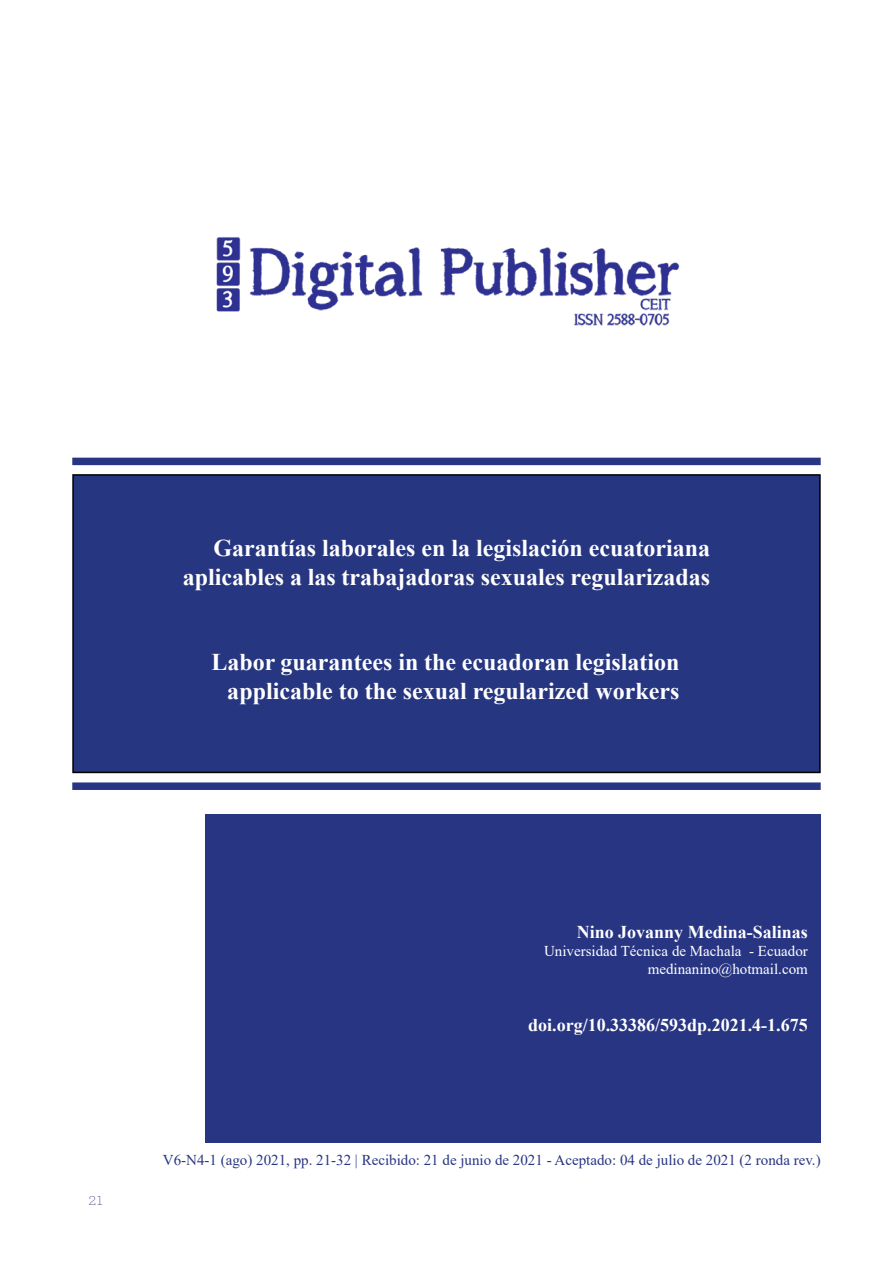
<style>
.page{position:relative;width:893px;height:1263px;background:#fff}
.page>*{position:absolute;margin:0;border:0;box-sizing:border-box;transform-origin:0 0}
.t1{font:700 24px/28.8px "Times New Roman";color:#fff;text-align:right}
.t2{font:700 18px "Times New Roman";color:#fff}
.t3{font:200 18px "Archer";color:#283583}
.t4{font:15px "Times New Roman";color:#283583}
.t5{font:15px/18px "Times New Roman";color:#fff;text-align:right}
</style>
<div class="page">
<img style="left:216px;top:237px;width:464px;height:89px">
<div style="left:72px;top:458px;width:749px;height:7px;background:#283583"></div>
<div style="left:72px;top:782px;width:749px;height:8px;background:#283583"></div>
<div style="left:73px;top:475px;width:747px;height:297px;background:#273680"></div>
<div style="left:72px;top:474px;width:749px;height:299px;border:2px solid #000"></div>
<div style="left:205px;top:814px;width:615px;height:329px;background:#283583"></div>
<p class="t1" style="left:183px;top:533px;width:529px">Garantías laborales en la legislación ecuatoriana aplicables a las trabajadoras sexuales regularizadas</p>
<p class="t1" style="left:211px;top:646px;width:470px">Labor guarantees in the ecuadoran legislation applicable to the sexual regularized workers</p>
<p class="t3" style="left:88px;top:1188px;width:16px">21</p>
<p class="t2" style="left:577px;top:919px;width:233px">Nino Jovanny Medina-Salinas</p>
<p class="t5" style="left:544px;top:942px;width:265px">Universidad Técnica de Machala - Ecuador medinanino@hotmail.com</p>
<p class="t2" style="left:528px;top:1012px;width:281px">doi.org/10.33386/593dp.2021.4-1.675</p>
<p class="t4" style="left:163px;top:1149px;width:659px">V6-N4-1 (ago) 2021, pp. 21-32 | Recibido: 21 de junio de 2021 - Aceptado: 04 de julio de 2021 (2 ronda rev.)</p>
</div>
